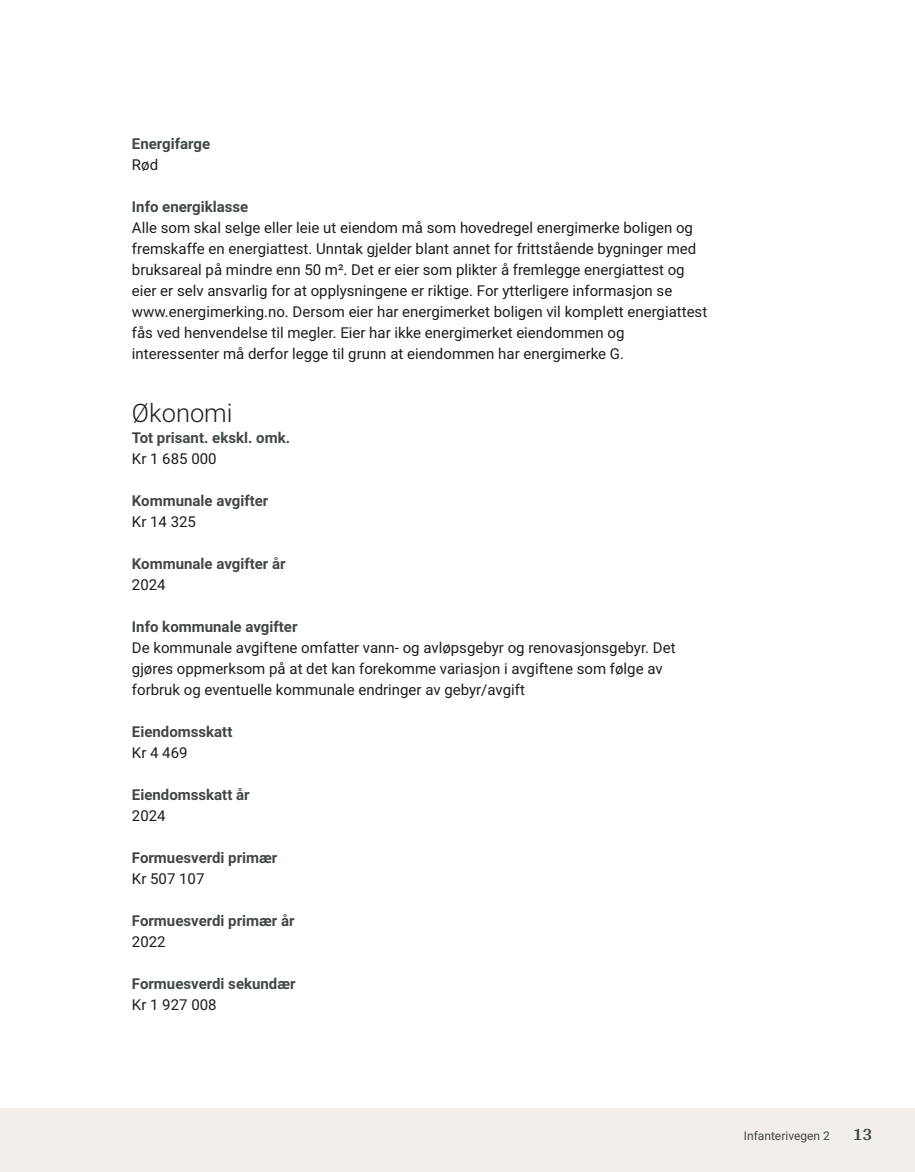
<style>
.page{position:relative;width:915px;height:1172px;background:#fff}
.page>*{position:absolute;margin:0;border:0;box-sizing:border-box;transform-origin:0 0}
.t1{font:300 25.5px "Roboto Vitec";color:#1d1d1b}
.t2{font:700 18px "Arya";color:#414749}
.t3{font:15px/21px "Roboto Vitec";color:#1d1d1b}
.t4{font:700 15px "Roboto Vitec";color:#414749}
.t5{font:12px "Roboto Vitec";color:#414749}
</style>
<div class="page">
<div style="left:0;top:1108px;width:914px;height:64px;background:#f2eeea"></div>
<p class="t4" style="left:132px;top:133px;width:80px">Energifarge</p>
<p class="t3" style="left:132px;top:153px;width:28px">Rød</p>
<p class="t4" style="left:132px;top:196px;width:118px">Info energiklasse</p>
<p class="t3" style="left:132px;top:216px;width:576px">Alle som skal selge eller leie ut eiendom må som hovedregel energimerke boligen og fremskaffe en energiattest. Unntak gjelder blant annet for frittstående bygninger med bruksareal på mindre enn 50 m². Det er eier som plikter å fremlegge energiattest og eier er selv ansvarlig for at opplysningene er riktige. For ytterligere informasjon se www.energimerking.no. Dersom eier har energimerket boligen vil komplett energiattest fås ved henvendelse til megler. Eier har ikke energimerket eiendommen og interessenter må derfor legge til grunn at eiendommen har energimerke G.</p>
<h1 class="t1" style="left:132px;top:395px;width:102px">Økonomi</h1>
<p class="t4" style="left:132px;top:427px;width:160px">Tot prisant. ekskl. omk.</p>
<p class="t3" style="left:132px;top:447px;width:86px">Kr 1 685 000</p>
<p class="t4" style="left:132px;top:490px;width:138px">Kommunale avgifter</p>
<p class="t3" style="left:132px;top:510px;width:66px">Kr 14 325</p>
<p class="t4" style="left:132px;top:553px;width:155px">Kommunale avgifter år</p>
<p class="t3" style="left:132px;top:573px;width:35px">2024</p>
<p class="t4" style="left:132px;top:616px;width:167px">Info kommunale avgifter</p>
<p class="t3" style="left:132px;top:636px;width:545px">De kommunale avgiftene omfatter vann‑ og avløpsgebyr og renovasjonsgebyr. Det gjøres oppmerksom på at det kan forekomme variasjon i avgiftene som følge av forbruk og eventuelle kommunale endringer av gebyr/avgift</p>
<p class="t4" style="left:132px;top:721px;width:102px">Eiendomsskatt</p>
<p class="t3" style="left:132px;top:741px;width:57px">Kr 4 469</p>
<p class="t4" style="left:132px;top:784px;width:119px">Eiendomsskatt år</p>
<p class="t3" style="left:132px;top:804px;width:35px">2024</p>
<p class="t4" style="left:132px;top:847px;width:147px">Formuesverdi primær</p>
<p class="t3" style="left:132px;top:867px;width:74px">Kr 507 107</p>
<p class="t4" style="left:132px;top:910px;width:164px">Formuesverdi primær år</p>
<p class="t3" style="left:132px;top:930px;width:35px">2022</p>
<p class="t4" style="left:132px;top:973px;width:165px">Formuesverdi sekundær</p>
<p class="t3" style="left:132px;top:993px;width:86px">Kr 1 927 008</p>
<p class="t5" style="left:743px;top:1127px;width:87px">Infanterivegen 2</p>
<p class="t2" style="left:852px;top:1123px;width:21px">13</p>
</div>
